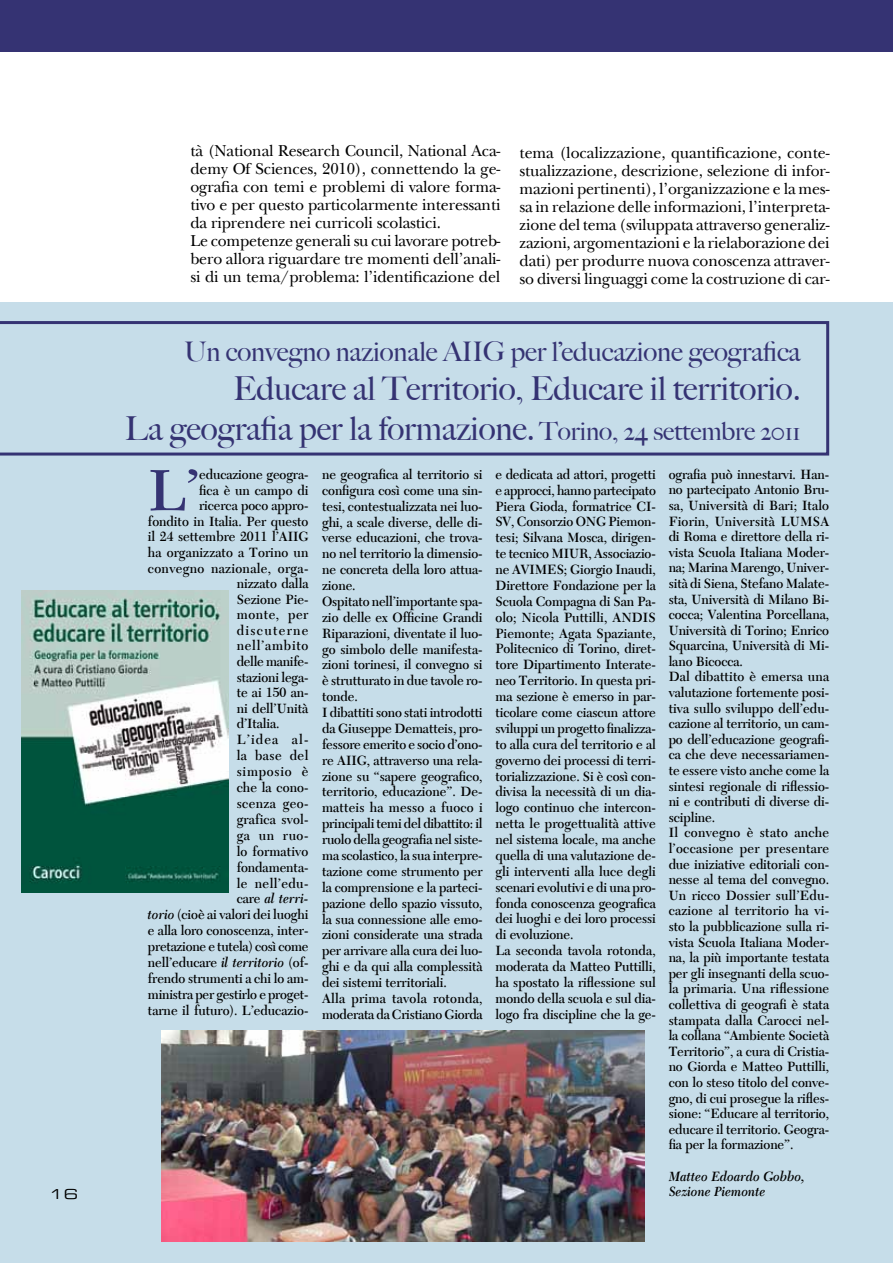
<style>
.page{position:relative;width:893px;height:1263px;background:#fff}
.page>*{position:absolute;margin:0;border:0;box-sizing:border-box;transform-origin:0 0}
.t1{font:600 60.6px "New Caledonia";color:#353373;scale:.94 1}
.t2{font:500 33px/39.6px "Big Caslon";letter-spacing:-.005em;color:#353373;text-align:right}
.t3{font:500 27px "Big Caslon";letter-spacing:-.005em;color:#353373}
.t4{font:16.5px/18px "New Baskerville";letter-spacing:-.01em;color:#000}
.t5{font:600 14.1px/15.9px "New Caledonia";letter-spacing:-.005em;color:#000;scale:.94 1}
.t6{font:italic 600 14.1px "New Caledonia";letter-spacing:-.005em;color:#000;scale:.94 1}
.t7{font:600 14.1px "New Caledonia";letter-spacing:.025em;color:#000;scale:.94 1}
.t8{font:600 14.1px "New Caledonia";letter-spacing:.015em;color:#000;scale:.94 1}
.t9{font:600 14.1px "New Caledonia";letter-spacing:.06em;color:#000;scale:.94 1}
.t10{font:600 14.1px "New Caledonia";letter-spacing:.03em;color:#000;scale:.94 1}
.t11{font:600 14.1px "New Caledonia";letter-spacing:.1em;color:#000;scale:.94 1}
.t12{font:600 14.1px "New Caledonia";letter-spacing:.045em;color:#000;scale:.94 1}
.t13{font:600 14.1px "New Caledonia";letter-spacing:.035em;color:#000;scale:.94 1}
.t14{font:600 14.1px "New Caledonia";letter-spacing:.055em;color:#000;scale:.94 1}
.t15{font:13.5px "Eurostile Extended Two";color:#000;scale:1.11 1}
.s1{font-size:25.5px}
.s2{font-style:normal}
.s3{font-style:italic}
</style>
<div class="page">
<div style="left:0;top:0;width:893px;height:51px;background:#353373"></div>
<div style="left:0;top:303px;width:893px;height:960px;background:#c6dde9"></div>
<svg style="left:0;top:321px;width:829px;height:134px"></svg>
<img style="left:21px;top:590px;width:207px;height:303px">
<img style="left:161px;top:1031px;width:483px;height:211px">
<p class="t4" style="left:190px;top:141px;width:311px">tà (National Research Council, National Aca&shy;demy Of Sciences, 2010), connettendo la ge&shy;ografia con temi e problemi di valore forma&shy;tivo e per questo particolarmente interessanti da riprendere nei curricoli scolastici.<br>Le competenze generali su cui lavorare potreb&shy;bero allora riguardare tre momenti dell’anali&shy;si di un tema/problema: l’identificazione del</p>
<p class="t4" style="left:520px;top:143px;width:311px;text-align:justify">tema (localizzazione, quantificazione, conte&shy;stualizzazione, descrizione, selezione di infor&shy;mazioni pertinenti), l’organizzazione e la mes&shy;sa in relazione delle informazioni, l’interpreta&shy;zione del tema (sviluppata attraverso generaliz&shy;zazioni, argomentazioni e la rielaborazione dei dati) per produrre nuova conoscenza attraver&shy;so diversi linguaggi come la costruzione di car-</p>
<h3 class="t3" style="left:184px;top:335px;width:618px">Un convegno nazionale AIIG per l’educazione geografica</h3>
<h2 class="t2" style="left:125px;top:369px;width:677px">Educare al Territorio, Educare il territorio.<br>La geografia per la formazione. <span class="s1">Torino, 24 settembre 2011</span></h2>
<h1 class="t1" style="left:148px;top:454px;width:56px">L’</h1>
<p class="t5" style="left:199px;top:467px;width:118px">educazione geogra-</p>
<p class="t5" style="left:322px;top:467px;width:172px">ne geografica al territorio si configura così come una sin&shy;tesi, contestualizzata nei luo&shy;ghi, a scale diverse, delle di&shy;verse educazioni, che trova&shy;no nel territorio la dimensio&shy;ne concreta della loro attua&shy;zione.<br>Ospitato nell’importante spa&shy;zio delle ex Officine Grandi<br>Riparazioni, diventate il luo&shy;go simbolo delle manifesta&shy;zioni torinesi, il convegno si è strutturato in due tavole ro&shy;tonde.<br>I dibattiti sono stati introdotti da Giuseppe Dematteis, pro&shy;fessore emerito e socio d’ono&shy;re AIIG, attraverso una rela&shy;zione su “sapere geografico, territorio, educazione”. De&shy;matteis ha messo a fuoco i principali temi del dibattito: il ruolo della geografia nel siste&shy;ma scolastico, la sua interpre&shy;tazione come strumento per la comprensione e la parteci&shy;pazione dello spazio vissuto, la sua connessione alle emo&shy;zioni considerate una strada per arrivare alla cura dei luo&shy;ghi e da qui alla complessità dei sistemi territoriali.<br>Alla prima tavola rotonda, moderata da Cristiano Giorda</p>
<p class="t5" style="left:495px;top:466px;width:172px">e dedicata ad attori, progetti e approcci, hanno partecipato<br>Piera Gioda, formatrice CI-<br>SV, Consorzio ONG Piemon&shy;tesi; Silvana Mosca, dirigen&shy;te tecnico MIUR, Associazio&shy;ne AVIMES; Giorgio Inaudi,<br>Direttore Fondazione per la<br>Scuola Compagna di San Pa&shy;olo; Nicola Puttilli, ANDIS<br>Piemonte; Agata Spaziante,<br>Politecnico di Torino, diret&shy;tore Dipartimento Interate&shy;neo Territorio. In questa pri&shy;ma sezione è emerso in par&shy;ticolare come ciascun attore sviluppi un progetto finalizza&shy;to alla cura del territorio e al governo dei processi di terri&shy;torializzazione. Si è così con&shy;divisa la necessità di un dia&shy;logo continuo che intercon&shy;netta le progettualità attive nel sistema locale, ma anche quella di una valutazione de&shy;gli interventi alla luce degli scenari evolutivi e di una pro&shy;fonda conoscenza geografica dei luoghi e dei loro processi di evoluzione.<br>La seconda tavola rotonda, moderata da Matteo Puttilli, ha spostato la riflessione sul mondo della scuola e sul dia&shy;logo fra discipline che la ge-</p>
<p class="t5" style="left:669px;top:466px;width:172px">ografia può innestarvi. Han&shy;no partecipato Antonio Bru&shy;sa, Università di Bari; Italo<br>Fiorin, Università LUMSA di Roma e direttore della ri&shy;vista Scuola Italiana Moder&shy;na; Marina Marengo, Univer&shy;sità di Siena, Stefano Malate&shy;sta, Università di Milano Bi&shy;cocca; Valentina Porcellana,<br>Università di Torino; Enrico<br>Squarcina, Università di Mi&shy;lano Bicocca.<br>Dal dibattito è emersa una valutazione fortemente posi&shy;tiva sullo sviluppo dell’edu&shy;cazione al territorio, un cam&shy;po dell’educazione geografi&shy;ca che deve necessariamen&shy;te essere visto anche come la sintesi regionale di riflessio&shy;ni e contributi di diverse di&shy;scipline.<br>Il convegno è stato anche l’occasione per presentare due iniziative editoriali con&shy;nesse al tema del convegno.<br>Un ricco Dossier sull’Edu&shy;cazione al territorio ha vi&shy;sto la pubblicazione sulla ri&shy;vista Scuola Italiana Moder&shy;na, la più importante testata per gli insegnanti della scuo&shy;la primaria. Una riflessione collettiva di geografi è stata stampata dalla Carocci nel&shy;la collana “Ambiente Società<br>Territorio”, a cura di Cristia&shy;no Giorda e Matteo Puttilli, con lo steso titolo del conve&shy;gno, di cui prosegue la rifles&shy;sione: “Educare al territorio, educare il territorio. Geogra&shy;fia per la formazione”.</p>
<p class="t6" style="left:669px;top:1168px;width:146px">Matteo Edoardo Gobbo,</p>
<p class="t5" style="left:199px;top:482px;width:118px">fica è un campo di</p>
<p class="t5" style="left:199px;top:498px;width:118px">ricerca poco appro-</p>
<p class="t5" style="left:148px;top:513px;width:172px">fondito in Italia. Per questo</p>
<p class="t5" style="left:148px;top:529px;width:172px">il 24 settembre 2011 l’AIIG</p>
<p class="t5" style="left:148px;top:544px;width:172px">ha organizzato a Torino un</p>
<p class="t7" style="left:148px;top:559px;width:172px">convegno nazionale, orga-</p>
<p class="t5" style="left:237px;top:576px;width:78px">nizzato dalla</p>
<p class="t5" style="left:237px;top:591px;width:78px">Sezione Pie-</p>
<p class="t12" style="left:237px;top:606px;width:78px">monte, per</p>
<p class="t11" style="left:237px;top:622px;width:78px">discuterne</p>
<p class="t9" style="left:237px;top:637px;width:78px">nell’ambito</p>
<p class="t5" style="left:237px;top:654px;width:78px">delle manife-</p>
<p class="t5" style="left:237px;top:669px;width:78px">stazioni lega-</p>
<p class="t5" style="left:237px;top:685px;width:78px">te ai 150 an-</p>
<p class="t5" style="left:237px;top:700px;width:78px">ni dell’Unità</p>
<p class="t5" style="left:237px;top:716px;width:47px">d’Italia.</p>
<p class="t5" style="left:237px;top:732px;width:78px">L’idea al-</p>
<p class="t13" style="left:237px;top:747px;width:78px">la base del</p>
<p class="t14" style="left:237px;top:763px;width:78px">simposio è</p>
<p class="t5" style="left:237px;top:780px;width:78px">che la cono-</p>
<p class="t7" style="left:237px;top:795px;width:78px">scenza geo-</p>
<p class="t8" style="left:237px;top:811px;width:78px">grafica svol-</p>
<p class="t5" style="left:237px;top:827px;width:78px">ga un ruo-</p>
<p class="t5" style="left:237px;top:843px;width:78px">lo formativo</p>
<p class="t5" style="left:237px;top:859px;width:78px">fondamenta-</p>
<p class="t10" style="left:237px;top:874px;width:78px">le nell’edu-</p>
<p class="t6" style="left:237px;top:890px;width:78px"><span class="s2">care</span> al terri-</p>
<p class="t5" style="left:148px;top:907px;width:172px"><span class="s3">torio</span> (cioè ai valori dei luoghi</p>
<p class="t5" style="left:148px;top:923px;width:172px">e alla loro conoscenza, inter-</p>
<p class="t5" style="left:148px;top:939px;width:172px">pretazione e tutela) così come</p>
<p class="t5" style="left:148px;top:955px;width:172px">nell’educare <span class="s3">il territorio</span> (of-</p>
<p class="t5" style="left:148px;top:970px;width:172px">frendo strumenti a chi lo am-</p>
<p class="t5" style="left:148px;top:986px;width:172px">ministra per gestirlo e proget-</p>
<p class="t5" style="left:148px;top:1002px;width:172px">tarne il futuro). L’educazio-</p>
<p class="t15" style="left:49px;top:1185px;width:28px">16</p>
<p class="t6" style="left:669px;top:1183px;width:105px">Sezione Piemonte</p>
</div>
